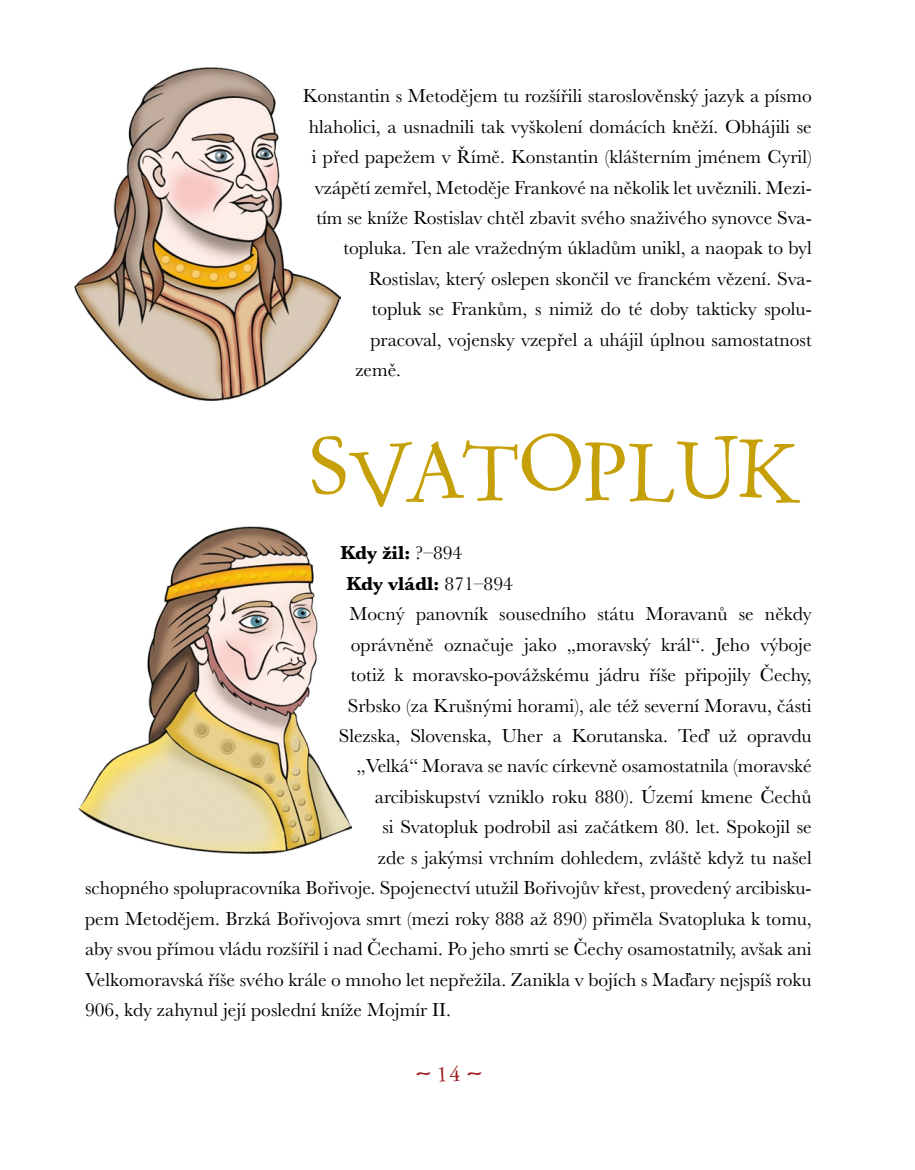
<style>
.page{position:relative;width:915px;height:1170px;background:#fff}
.page>*{position:absolute;margin:0;border:0;box-sizing:border-box;transform-origin:0 0}
.t1{font:90px "TT P22 Garamouche";letter-spacing:-.02em;color:#c6a008}
.t2{font:24px "TT P22 Garamouche";color:#9f1e23;scale:1.5 1}
.t3{font:19.5px "TT Baskerville";color:#000}
.t4{font:700 19.5px "TT Baskerville";color:#000}
.s1{font-weight:400}
</style>
<div class="page">
<img style="left:75px;top:67px;width:265px;height:333px">
<img style="left:78px;top:526px;width:273px;height:327px">
<p class="t3" style="left:303px;top:84px;width:510px">Konstantin s Metodějem tu rozšířili staroslověnský jazyk a písmo</p>
<p class="t3" style="left:309px;top:115px;width:504px">hlaholici, a usnadnili tak vyškolení domácích kněží. Obhájili se</p>
<p class="t3" style="left:312px;top:145px;width:501px">i před papežem v Římě. Konstantin (klášterním jménem Cyril)</p>
<p class="t3" style="left:315px;top:176px;width:498px">vzápětí zemřel, Metoděje Frankové na několik let uvěznili. Mezi‑</p>
<p class="t3" style="left:316px;top:206px;width:497px">tím se kníže Rostislav chtěl zbavit svého snaživého synovce Sva‑</p>
<p class="t3" style="left:343px;top:237px;width:469px">topluka. Ten ale vražedným úkladům unikl, a naopak to byl</p>
<p class="t3" style="left:369px;top:267px;width:444px">Rostislav, který oslepen skončil ve franckém vězení. Sva‑</p>
<p class="t3" style="left:372px;top:297px;width:441px">topluk se Frankům, s nimiž do té doby takticky spolu‑</p>
<p class="t3" style="left:370px;top:328px;width:443px">pracoval, vojensky vzepřel a uhájil úplnou samostatnost</p>
<p class="t3" style="left:355px;top:358px;width:47px">země.</p>
<h1 class="t1" style="left:309px;top:410px;width:489px">SVATOPLUK</h1>
<p class="t4" style="left:340px;top:541px;width:123px">Kdy žil: <span class="s1">?–894</span></p>
<p class="t4" style="left:346px;top:571px;width:168px">Kdy vládl: <span class="s1">871–894</span></p>
<p class="t3" style="left:349px;top:602px;width:463px">Mocný panovník sousedního státu Moravanů se někdy</p>
<p class="t3" style="left:351px;top:632px;width:462px">oprávněně označuje jako „moravský král“. Jeho výboje</p>
<p class="t3" style="left:351px;top:663px;width:462px">totiž k moravsko‑povážskému jádru říše připojily Čechy,</p>
<p class="t3" style="left:348px;top:693px;width:465px">Srbsko (za Krušnými horami), ale též severní Moravu, části</p>
<p class="t3" style="left:339px;top:724px;width:474px">Slezska, Slovenska, Uher a Korutanska. Teď už opravdu</p>
<p class="t3" style="left:357px;top:754px;width:456px">„Velká“ Morava se navíc církevně osamostatnila (moravské</p>
<p class="t3" style="left:375px;top:785px;width:438px">arcibiskupství vzniklo roku 880). Území kmene Čechů</p>
<p class="t3" style="left:382px;top:815px;width:431px">si Svatopluk podrobil asi začátkem 80. let. Spokojil se</p>
<p class="t3" style="left:378px;top:846px;width:435px">zde s jakýmsi vrchním dohledem, zvláště když tu našel</p>
<p class="t3" style="left:85px;top:876px;width:728px">schopného spolupracovníka Bořivoje. Spojenectví utužil Bořivojův křest, provedený arcibisku‑</p>
<p class="t3" style="left:85px;top:907px;width:727px">pem Metodějem. Brzká Bořivojova smrt (mezi roky 888 až 890) přiměla Svatopluka k tomu,</p>
<p class="t3" style="left:85px;top:937px;width:728px">aby svou přímou vládu rozšířil i nad Čechami. Po jeho smrti se Čechy osamostatnily, avšak ani</p>
<p class="t3" style="left:85px;top:967px;width:727px">Velkomoravská říše svého krále o mnoho let nepřežila. Zanikla v bojích s Maďary nejspíš roku</p>
<p class="t3" style="left:85px;top:998px;width:367px">906, kdy zahynul její poslední kníže Mojmír II.</p>
<p class="t2" style="left:415px;top:1056px;width:46px">~ 14 ~</p>
</div>
